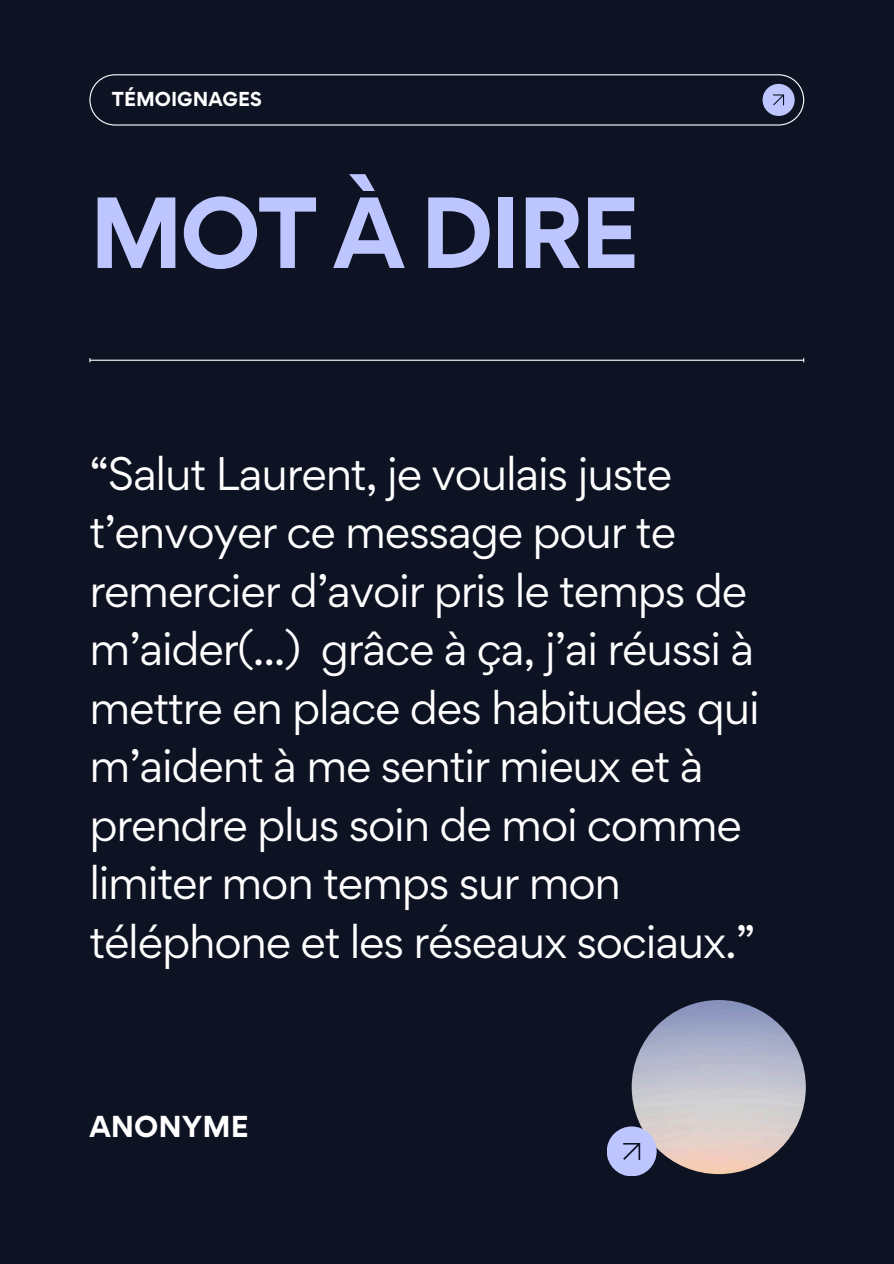
<style>
.page{position:relative;width:894px;height:1264px;background:#fff}
.page>*{position:absolute;margin:0;border:0;box-sizing:border-box;transform-origin:0 0}
.t1{font:700 90px "Gordita";letter-spacing:-.04em;color:#bec6ff}
.t2{font:42px/58.5px "Gordita";letter-spacing:-.03em;color:#fff}
.t3{font:700 27px "Gordita";color:#fff}
.t4{font:700 18px "Gordita";color:#fff}
</style>
<div class="page">
<div style="left:0;top:0;width:893px;height:1263px;background:#0e1323"></div>
<hr style="left:90px;top:359px;width:713px;height:2px;background:#fff">
<svg style="left:89px;top:74px;width:715px;height:52px"></svg>
<img style="left:631px;top:1000px;width:174px;height:174px;border-radius:50%">
<div style="left:606px;top:1126px;width:50px;height:50px;background:#bec6ff;border-radius:50%"></div>
<svg style="left:623px;top:1143px;width:17px;height:16px"></svg>
<p class="t4" style="left:112px;top:86px;width:151px">TÉMOIGNAGES</p>
<p class="t1" style="left:89px;top:172px;width:551px">MOT À DIRE</p>
<p class="t2" style="left:89px;top:443px;width:671px">“Salut Laurent, je voulais juste t’envoyer ce message pour te remercier d’avoir pris le temps de m’aider(...) grâce à ça, j’ai réussi à mettre en place des habitudes qui m’aident à me sentir mieux et à prendre plus soin de moi comme limiter mon temps sur mon téléphone et les réseaux sociaux.”</p>
<p class="t3" style="left:89px;top:1107px;width:161px">ANONYME</p>
</div>
